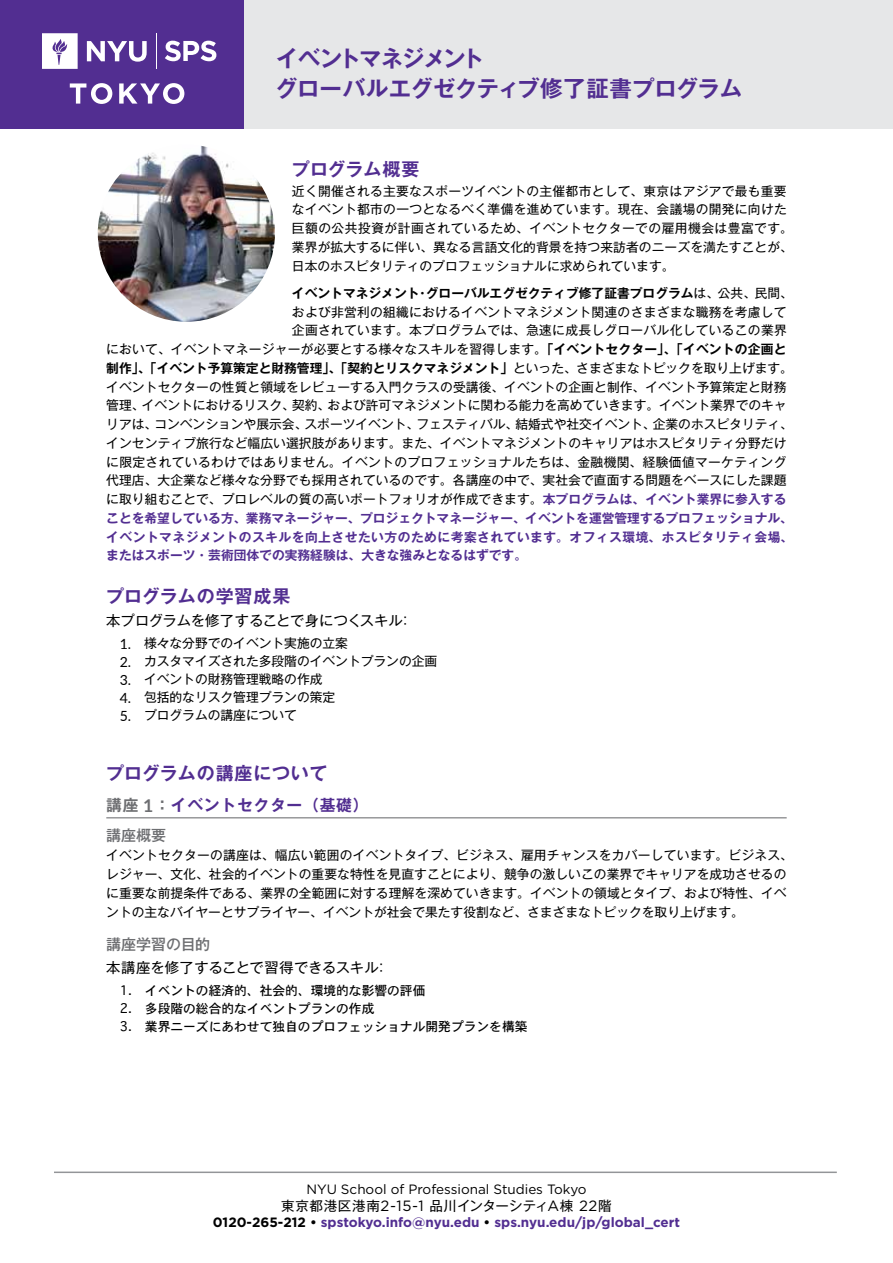
<style>
.page{position:relative;width:893px;height:1263px;background:#fff}
.page>*{position:absolute;margin:0;border:0;box-sizing:border-box;transform-origin:0 0}
.t1{font:700 22.5px/30px "Gothic MB101 Pro De";letter-spacing:-.02em;color:#522e91}
.t2{font:700 18px "Gothic MB101 Pro De";letter-spacing:.035em;color:#522e91}
.t3{font:700 18px "Gothic MB101 Pro De";letter-spacing:.01em;color:#522e91}
.t4{font:700 15.75px "Gothic MB101 Pro De";letter-spacing:.05em;color:#522e91}
.t5{font:500 15px "Gothic MB101 Pro";color:#6d6e71}
.t6{font:14.25px "Gothic MB101 Pro";letter-spacing:.01em;color:#000}
.t7{font:700 13.5px "Gotham";color:#522e91}
.t8{font:13.5px "Gotham";color:#000}
.t9{font:13.5px "Gothic MB101 Pro";letter-spacing:.035em;color:#000}
.t10{font:12.75px/18.8px "Gothic MB101 Pro";letter-spacing:.005em;color:#000}
.t11{font:700 12.75px/18.8px "Gothic MB101 Pro De";color:#522e91;text-align:justify}
.t12{font:700 12.75px "Gothic MB101 Pro De";color:#000}
.t13{font:12.75px/18px "Osaka";color:#000}
.s1{font-family:"Gothic MB101 Pro";font-weight:400}
.s2{font-family:"Gothic MB101 Pro De";font-weight:700}
.s3{font-family:"Gothic MB101 Pro De";font-weight:700;color:#522e91}
.s4{font-family:"Lato";font-size:14.1px}
.s5{color:#6d6e71}
.s6{font-family:"Lato";font-size:17.7px;color:#6d6e71}
.s7{font-family:"Gotham";font-size:14.85px}
.s8{color:#000}
</style>
<div class="page">
<div style="left:0;top:0;width:246px;height:128px;background:#522e91"></div>
<svg style="left:165px;top:41px;width:51px;height:20px"></svg>
<hr style="left:156px;top:33px;width:1px;height:36px;background:#fff">
<svg style="left:87px;top:41px;width:60px;height:21px"></svg>
<svg style="left:42px;top:33px;width:36px;height:36px"></svg>
<svg style="left:70px;top:83px;width:42px;height:21px"></svg>
<svg style="left:119px;top:83px;width:65px;height:21px"></svg>
<div style="left:245px;top:0;width:648px;height:128px;background:#e6e7e8"></div>
<hr style="left:54px;top:1171px;width:783px;height:2px;background:#939598">
<hr style="left:106px;top:817px;width:681px;height:1px;background:#6d6e71">
<img style="left:98px;top:145px;width:177px;height:177px;border-radius:89px">
<h1 class="t1" style="left:275px;top:41px;width:469px">イベントマネジメント<br>グローバルエグゼクティブ修了証書プログラム</h1>
<h2 class="t3" style="left:292px;top:154px;width:129px">プログラム概要</h2>
<p class="t10" style="left:292px;top:179px;width:503px">近く開催される主要なスポーツイベントの主催都市として、東京はアジアで最も重要なイベント都市の一つとなるべく準備を進めています。現在、会議場の開発に向けた巨額の公共投資が計画されているため、イベントセクターでの雇用機会は豊富です。業界が拡大するに伴い、異なる言語文化的背景を持つ来訪者のニーズを満たすことが、日本のホスピタリティのプロフェッショナルに求められています。</p>
<p class="t12" style="left:292px;top:282px;width:503px">イベントマネジメント・グローバルエグゼクティブ修了証書プログラム<span class="s1">は、公共、民間、</span></p>
<p class="t10" style="left:106px;top:301px;width:682px;text-align:right">および非営利の組織におけるイベントマネジメント関連のさまざまな職務を考慮して<br>企画されています。本プログラムでは、急速に成長しグローバル化しているこの業界<br>において、イベントマネージャーが必要とする様々なスキルを習得します。<span class="s2">「イベントセクター」、「イベントの企画と</span></p>
<p class="t12" style="left:106px;top:357px;width:688px">制作」、「イベント予算策定と財務管理」、「契約とリスクマネジメント」<span class="s1">といった、さまざまなトピックを取り上げます。</span></p>
<p class="t10" style="left:106px;top:376px;width:688px">イベントセクターの性質と領域をレビューする入門クラスの受講後、イベントの企画と制作、イベント予算策定と財務管理、イベントにおけるリスク、契約、および許可マネジメントに関わる能力を高めていきます。イベント業界でのキャリアは、コンベンションや展示会、スポーツイベント、フェスティバル、結婚式や社交イベント、企業のホスピタリティ、インセンティブ旅行など幅広い選択肢があります。また、イベントマネジメントのキャリアはホスピタリティ分野だけに限定されているわけではありません。イベントのプロフェッショナルたちは、金融機関、経験価値マーケティング代理店、大企業など様々な分野でも採用されているのです。各講座の中で、実社会で直面する問題をベースにした課題に取り組むことで、プロレベルの質の高いポートフォリオが作成できます。<span class="s3">本プログラムは、イベント業界に参入する</span></p>
<p class="t11" style="left:106px;top:507px;width:688px">ことを希望している方、業務マネージャー、プロジェクトマネージャー、イベントを運営管理するプロフェッショナル、イベントマネジメントのスキルを向上させたい方のために考案されています。オフィス環境、ホスピタリティ会場、またはスポーツ・芸術団体での実務経験は、大きな強みとなるはずです。</p>
<h2 class="t2" style="left:106px;top:581px;width:186px">プログラムの学習成果</h2>
<p class="t6" style="left:106px;top:609px;width:308px">本プログラムを修了することで身につくスキル：</p>
<p class="t10" style="left:120px;top:633px;width:319px;line-height:18px"><span class="s4">1.</span>　様々な分野でのイベント実施の立案<br><span class="s4">2.</span>　カスタマイズされた多段階のイベントプランの企画<br><span class="s4">3.</span>　イベントの財務管理戦略の作成<br><span class="s4">4.</span>　包括的なリスク管理プランの策定<br><span class="s4">5.</span>　プログラムの講座について</p>
<h2 class="t2" style="left:106px;top:758px;width:223px">プログラムの講座について</h2>
<p class="t4" style="left:106px;top:792px;width:264px"><span class="s5">講座</span> <span class="s6">1</span><span class="s5">：</span>イベントセクター（基礎）</p>
<p class="t5" style="left:106px;top:822px;width:61px">講座概要</p>
<p class="t10" style="left:106px;top:844px;width:688px">イベントセクターの講座は、幅広い範囲のイベントタイプ、ビジネス、雇用チャンスをカバーしています。ビジネス、レジャー、文化、社会的イベントの重要な特性を見直すことにより、競争の激しいこの業界でキャリアを成功させるのに重要な前提条件である、業界の全範囲に対する理解を深めていきます。イベントの領域とタイプ、および特性、イベントの主なバイヤーとサプライヤー、イベントが社会で果たす役割など、さまざまなトピックを取り上げます。</p>
<p class="t5" style="left:106px;top:931px;width:105px">講座学習の目的</p>
<p class="t6" style="left:106px;top:956px;width:284px">本講座を修了することで習得できるスキル：</p>
<p class="t13" style="left:120px;top:980px;width:409px">1.　イベントの経済的、社会的、環境的な影響の評価<br>2.　多段階の総合的なイベントプランの作成<br>3.　業界ニーズにあわせて独自のプロフェッショナル開発プランを構築</p>
<p class="t8" style="left:306px;top:1180px;width:282px">NYU School of Professional Studies Tokyo</p>
<p class="t9" style="left:281px;top:1194px;width:332px">東京都港区港南<span class="s7">2-15-1</span> 品川インターシティ<span class="s7">A</span>棟 <span class="s7">22</span>階</p>
<p class="t7" style="left:213px;top:1213px;width:469px"><span class="s8">0120-265-212 •</span> spstokyo.info@nyu.edu <span class="s8">•</span> sps.nyu.edu/jp/global_cert</p>
</div>
